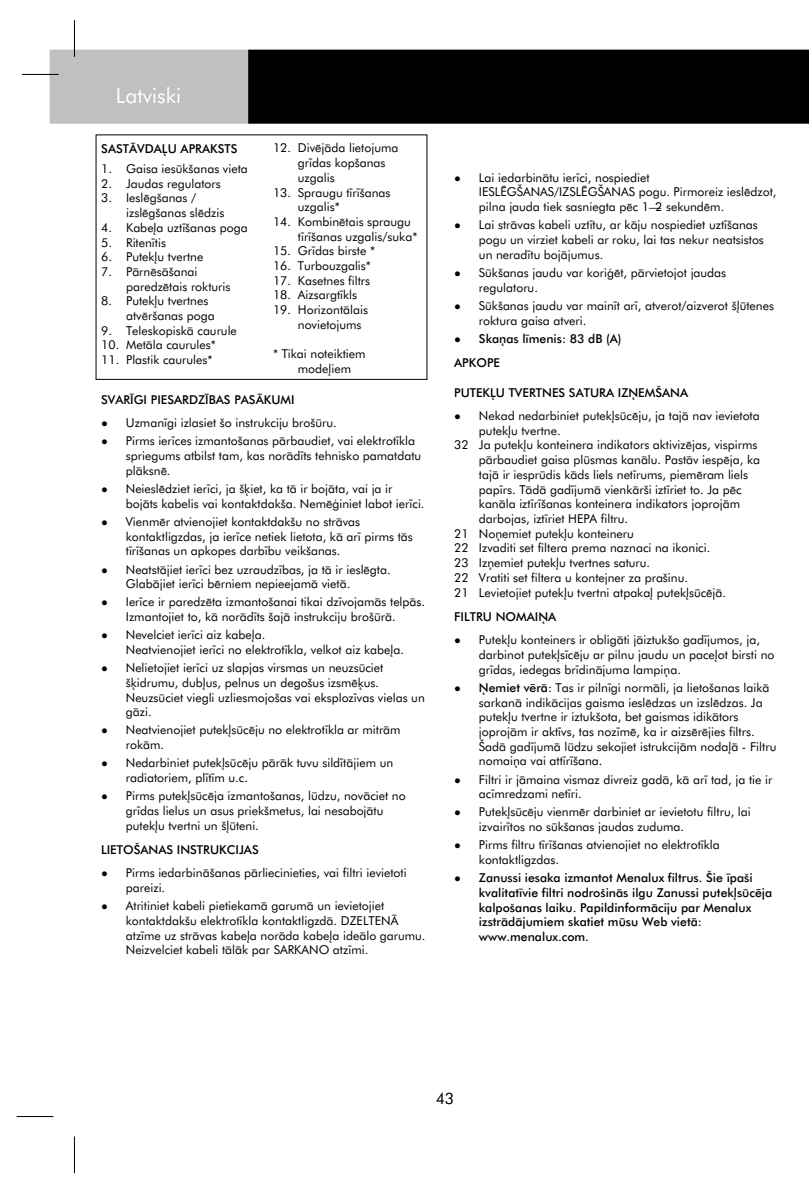
<style>
.page{position:relative;width:809px;height:1191px;background:#fff}
.page>*{position:absolute;margin:0;border:0;box-sizing:border-box;transform-origin:0 0}
.t1{font:21px "Futura Bk HU Book";letter-spacing:-.24em;color:#fff}
.t2{font:15.75px "Futura Bk HU Book";color:#000}
.t3{font:12.25px/14.7px "Futura Bk HU Book";color:#000}
.t4{font:12.25px/14.7px "Futura Med HU Medium";color:#000}
.t5{font:12.25px/14.7px "Futura Bk HU Book";letter-spacing:-.035em;color:#000}
.t6{font:12.25px "Futura Med HU Medium";letter-spacing:.04em;color:#000}
.t7{font:12.25px "Futura Bk HU Book";letter-spacing:-.055em;color:#000}
.t8{font:12.25px "Futura Bk HU Book";letter-spacing:-.24em;color:#000}
.t9{font:12.25px "Futura Med HU Medium";letter-spacing:-.045em;color:#000}
.t10{font:12.25px "Futura Bk HU Book";letter-spacing:-.03em;color:#000}
.t11{font:12.25px "Futura Med HU Medium";letter-spacing:-.085em;color:#000}
.s1{font-family:"Arial";font-size:11.38px}
.s2{font-family:"Futura Med HU Medium"}
</style>
<div class="page">
<div style="left:50px;top:50px;width:198px;height:74px;background:#c0c0c0"></div>
<div style="left:248px;top:50px;width:561px;height:74px;background:#000"></div>
<hr style="left:74px;top:1136px;width:1px;height:37px;background:#000">
<hr style="left:17px;top:1116px;width:36px;height:1px;background:#000">
<hr style="left:22px;top:74px;width:37px;height:1px;background:#000">
<hr style="left:74px;top:20px;width:1px;height:37px;background:#000">
<h1 class="t1" style="left:116px;top:87px;width:67px">Latvis k i</h1>
<p class="t6" style="left:101px;top:143px;width:137px">SASTĀVD AĻU APRAKSTS</p>
<p class="t3" style="left:101px;top:162px;width:148px">1. Gais a ie s ūk š anas vie ta</p>
<p class="t3" style="left:101px;top:177px;width:119px">2. Jaudas re gulators</p>
<p class="t3" style="left:126px;top:192px;width:98px;text-indent:-25px">3. Ie s lēgš anas /<br>izs lēgš anas s lēdzis</p>
<p class="t3" style="left:101px;top:221px;width:148px">4. Kab e ļa uztīš anas poga</p>
<p class="t3" style="left:101px;top:236px;width:64px">5. Rite nītis</p>
<p class="t8" style="left:101px;top:252px;width:101px">6. Pute k ļu tve rtne</p>
<p class="t3" style="left:126px;top:265px;width:104px;text-indent:-25px">7. Pārnēsāš anai<br>pare dzētais rok turis</p>
<p class="t8" style="left:101px;top:296px;width:107px">8. Pute k ļu tve rtne s</p>
<p class="t3" style="left:126px;top:309px;width:90px">atvērš anas poga</p>
<p class="t3" style="left:101px;top:324px;width:138px">9 . Te le sk opisk ā caurule</p>
<p class="t7" style="left:101px;top:340px;width:121px">10. Me tāla caurule s *</p>
<p class="t10" style="left:101px;top:355px;width:118px">11. Plas tik caurule s *</p>
<p class="t3" style="left:298px;top:142px;width:102px;text-indent:-25px">12. D ivējāda lie tojum a grīdas k opš anas uzgalis</p>
<p class="t3" style="left:298px;top:186px;width:92px;text-indent:-25px">13. Spraugu tīrīš anas uzgalis *</p>
<p class="t3" style="left:298px;top:215px;width:126px;text-indent:-25px">14. Kom b inētais s praugu tīrīš anas uzgalis /s uk a*</p>
<p class="t3" style="left:273px;top:245px;width:109px">15. Grīdas b irs te *</p>
<p class="t3" style="left:273px;top:259px;width:105px">16. Turbouzgalis *</p>
<p class="t5" style="left:273px;top:274px;width:97px">17. Kas e tne s filtrs</p>
<p class="t3" style="left:273px;top:289px;width:88px">18. Aizs argtīk ls</p>
<p class="t3" style="left:273px;top:303px;width:95px">19 . H orizontālais</p>
<p class="t3" style="left:298px;top:318px;width:63px">novie tojum s</p>
<p class="t3" style="left:298px;top:347px;width:66px;text-indent:-25px">*Tik ai note ik tie m m ode ļie m</p>
<p class="t6" style="left:101px;top:394px;width:196px">SVARĪGI PIESARD Z ĪBAS PASĀKUMI</p>
<p class="t3" style="left:101px;top:416px;width:239px"><span class="s1">●</span> Uzm anīgi izlas ie tš o ins truk ciju b roš ūru.</p>
<p class="t3" style="left:126px;top:435px;width:296px;text-indent:-25px"><span class="s1">●</span> Pirm s ie rīce s izm antoš anas pārbaudie t, vai e le k trotīk la s prie gum s atb ils ttam , k as norādīts te h nis k o pam atdatu plāk s nē.</p>
<p class="t3" style="left:126px;top:482px;width:302px;text-indent:-25px"><span class="s1">●</span> Ne ie s lēdzie tie rīci, ja š ķie t, k a tā ir bojāta, vai ja ir bojāts k ab e lis vai k ontak tdak š a. Ne m ēģinie tlabotie rīci.</p>
<p class="t3" style="left:126px;top:515px;width:287px;text-indent:-25px"><span class="s1">●</span> Vie nm ēr atvie nojie tk ontak tdak š u no s trāvas<br>k ontak tligzdas, ja ie rīce ne tie k lie tota, k ā arī pirm s tās tīrīš anas un apk ope s darb īb u ve ik š anas .</p>
<p class="t3" style="left:126px;top:563px;width:268px;text-indent:-25px"><span class="s1">●</span> Ne ats tājie tie rīci b e z uzraudzības, ja tā ir ie s lēgta.<br>Glabājie tie rīci bērnie m ne pie e jam ā vie tā.</p>
<p class="t3" style="left:101px;top:596px;width:327px;text-align:center"><span class="s1">●</span> Ie rīce ir pare dzēta izm antoš anai tik ai dzīvojam ās te lpās .<br>Izm antojie tto, k ā norādīts š ajā ins truk ciju b roš ūrā.</p>
<p class="t3" style="left:126px;top:628px;width:281px;text-indent:-25px"><span class="s1">●</span> Ne ve lcie tie rīci aiz k ab e ļa.<br>Ne atvie nojie tie rīci no e le k trotīk la, ve lk otaiz k ab e ļa.</p>
<p class="t3" style="left:126px;top:661px;width:300px;text-indent:-25px"><span class="s1">●</span> Ne lie tojie tie rīci uz s lapjas virs m as un ne uzs ūcie t šķidrum u, dubļus, pe lnus un de gošus izsm ēķus.<br>Ne uzs ūcie tvie gli uzlie s m ojoš as vai e k s plozīvas vie las un gāzi.</p>
<p class="t5" style="left:126px;top:724px;width:273px;text-indent:-25px"><span class="s1">●</span> Ne atvie nojie tpute k ļs ūcēju no e le k trotīk la ar m itrām rok ām .</p>
<p class="t3" style="left:126px;top:756px;width:269px;text-indent:-25px"><span class="s1">●</span> Ne darb inie tpute k ļs ūcēju pārāk tuvu s ildītājie m un radiatorie m , plītīm u.c.</p>
<p class="t3" style="left:126px;top:789px;width:281px;text-indent:-25px"><span class="s1">●</span> Pirm s pute k ļs ūcēja izm antoš anas, lūdzu, novācie tno grīdas lie lus un asus prie k šm e tus, lai ne sabojātu pute k ļu tve rtni un š ļūte ni.</p>
<p class="t9" style="left:101px;top:844px;width:159px">LIETO ŠANAS INSTRUK CIJAS</p>
<p class="t3" style="left:126px;top:866px;width:283px;text-indent:-25px"><span class="s1">●</span> Pirm s ie darb ināš anas pārlie cinie tie s, vai filtri ie vie toti pare izi.</p>
<p class="t3" style="left:126px;top:899px;width:303px;text-indent:-25px"><span class="s1">●</span> Atritinie tk ab e li pie tie k am ā garum ā un ie vie tojie t<br>k ontak tdak š u e le k trotīk la k ontak tligzdā. D Z ELTENĀ<br>atzīm e uz s trāvas k abe ļa norāda k abe ļa ide ālo garum u.<br>Ne izve lcie tk ab e li tālāk par SARKANO atzīm i.</p>
<p class="t3" style="left:479px;top:171px;width:300px;text-indent:-25px"><span class="s1">●</span> Lai ie darb inātu ie rīci, nos pie die t<br>IESLĒGŠANAS/IZ SLĒGŠANAS pogu. Pirm ore iz ie s lēdzot, pilna jauda tie k s as nie gta pēc 1—2 s e k undēm .</p>
<p class="t3" style="left:479px;top:219px;width:285px;text-indent:-25px"><span class="s1">●</span> Lai s trāvas k ab e li uztītu, ar k āju nos pie die tuztīš anas pogu un virzie tk ab e li ar rok u, lai tas ne k ur ne ats is tos un ne radītu bojājum us.</p>
<p class="t3" style="left:479px;top:266px;width:247px;text-indent:-25px"><span class="s1">●</span> Sūk š anas jaudu var k oriģēt, pārvie tojotjaudas re gulatoru.</p>
<p class="t3" style="left:479px;top:299px;width:295px;text-indent:-25px"><span class="s1">●</span> Sūk š anas jaudu var m ainītarī, atve rot/aizve rotš ļūte ne s rok tura gais a atve ri.</p>
<p class="t4" style="left:454px;top:327px;width:171px;line-height:24.7px"><span class="s1">●</span> Sk aņas līm e nis: 83 dB (A)<br>APKO PE</p>
<p class="t4" style="left:454px;top:386px;width:234px">PUTEK ĻU TVERTNES SATURA IZ ŅEMŠANA</p>
<p class="t3" style="left:454px;top:409px;width:307px"><span class="s1">●</span> Ne k ad ne darb inie tpute k ļs ūcēju, ja tajā navie vie tota</p>
<p class="t7" style="left:479px;top:425px;width:85px">pute k ļu tve rtne .</p>
<p class="t3" style="left:454px;top:439px;width:303px">32 Ja pute k ļu k onte ine ra indik ators ak tivizējas, vis pirm s</p>
<p class="t3" style="left:479px;top:453px;width:282px">pārbaudie tgais a plūs m as k anālu. Pas tāvie s pēja, k a</p>
<p class="t3" style="left:479px;top:468px;width:273px">tajā ir ie s prūdis k āds lie ls ne tīrum s, pie m ēram lie ls</p>
<p class="t3" style="left:479px;top:483px;width:265px">papīrs . Tādā gadījum ā vie nk ārš i iztīrie tto. Ja pēc</p>
<p class="t3" style="left:479px;top:497px;width:259px">k anāla iztīrīš anas k onte ine ra indik ators joprojām</p>
<p class="t3" style="left:479px;top:512px;width:152px">darbojas, iztīrie tH EPA filtru.</p>
<p class="t3" style="left:454px;top:527px;width:180px">21 Noņe m ie tpute k ļu k onte ine ru</p>
<p class="t3" style="left:454px;top:542px;width:259px">22 Izvaditi s e tfilte ra pre m a naznaci na ik onici.</p>
<p class="t3" style="left:454px;top:556px;width:199px">23 Izņe m ie tpute k ļu tve rtne s s aturu.</p>
<p class="t5" style="left:454px;top:571px;width:237px">22 Vratiti s e tfilte ra u k onte jne r za praš inu.</p>
<p class="t3" style="left:454px;top:586px;width:275px">21 Le vie tojie tpute k ļu tve rtni atpak aļ pute k ļs ūcējā.</p>
<p class="t11" style="left:454px;top:611px;width:103px">FILTRU NO MAIŅA</p>
<p class="t3" style="left:479px;top:633px;width:297px;text-indent:-25px"><span class="s1">●</span> Pute k ļu k onte ine rs ir obligāti jāiztuk š o gadījum os, ja, darb inotpute k ļs īcēju ar pilnu jaudu un pace ļotb irs ti no grīdas, ie de gas b rīdinājum a lam piņa.</p>
<p class="t3" style="left:479px;top:681px;width:298px;text-indent:-25px"><span class="s1">●</span> <span class="s2">Ņe m ie tvērā</span>: Tas ir pilnīgi norm āli, ja lie toš anas laik ā s ark anā indik ācijas gais m a ie s lēdzas un izs lēdzas . Ja pute k ļu tve rtne ir iztuk š ota, b e tgais m as idik ātors joprojām ir ak tīvs, tas nozīm ē, k a ir aizs ērējie s filtrs .<br>Šadā gadījum ā lūdzu s e k ojie tis truk cijām nodaļā - Filtru nom aiņa vai attīrīš ana.</p>
<p class="t3" style="left:479px;top:773px;width:295px;text-indent:-25px"><span class="s1">●</span> Filtri ir jām aina vis m az divre iz gadā, k ā arī tad, ja tie ir acīm re dzam i ne tīri.</p>
<p class="t3" style="left:479px;top:806px;width:273px;text-indent:-25px"><span class="s1">●</span> Pute k ļs ūcēju vie nm ēr darb inie tar ie vie totu filtru, lai izvairītos no s ūk š anas jaudas zudum a.</p>
<p class="t3" style="left:479px;top:838px;width:243px;text-indent:-25px"><span class="s1">●</span> Pirm s filtru tīrīš anas atvie nojie tno e le k trotīk la k ontak tligzdas .</p>
<p class="t4" style="left:479px;top:871px;width:295px;text-indent:-25px"><span class="s1">●</span> Z anussi ie sak a izm antotMe nalux filtrus . Šie īpaši<br>k valitatīvie filtri nodrošinās ilgu Z anussi pute k ļsūcēja k alpošanas laik u. Papildinform āciju par Me nalux izstrādājum ie m sk atie tm ūsu W e b vie tā:<br>w w w .m e nalux.com .</p>
<p class="t2" style="left:435px;top:1091px;width:20px">43</p>
</div>
